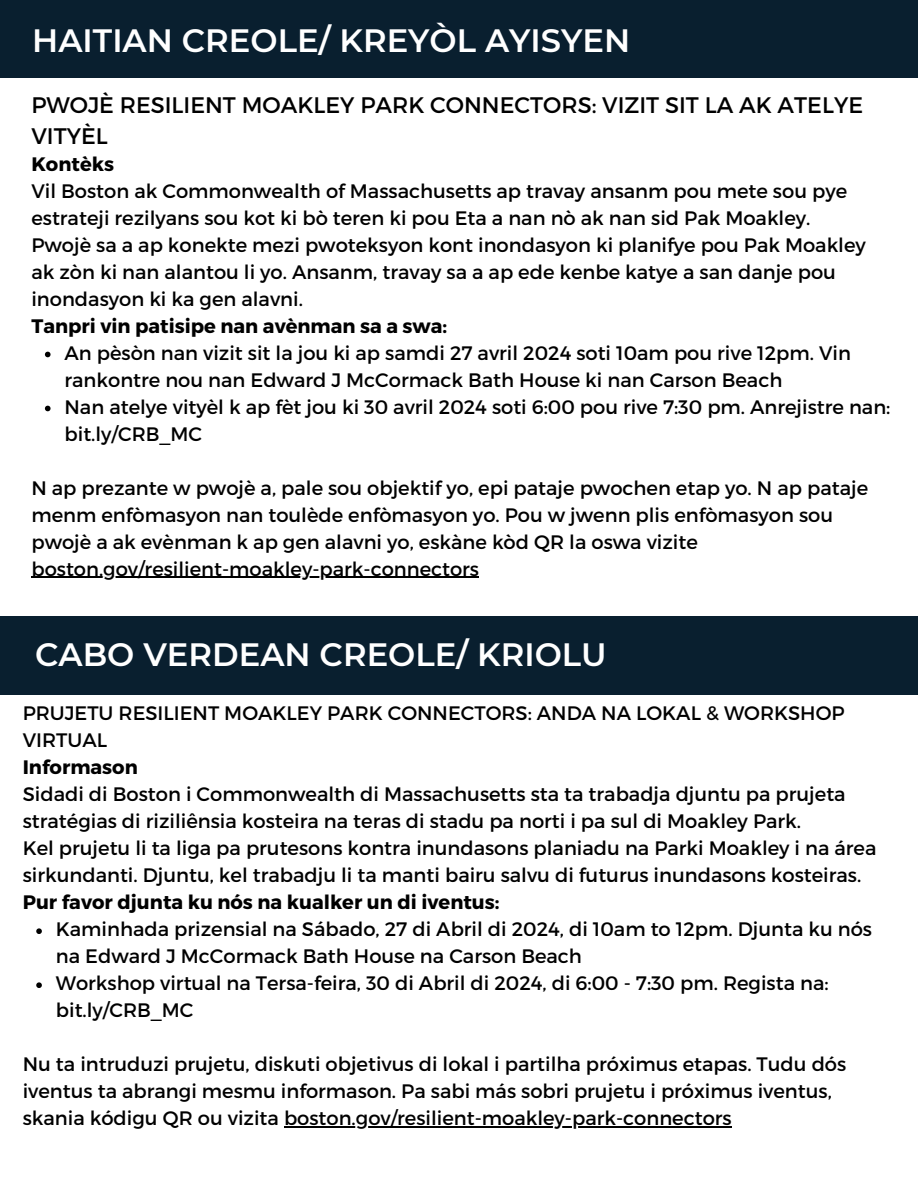
<style>
.page{position:relative;width:918px;height:1188px;background:#fff}
.page>*{position:absolute;margin:0;border:0;box-sizing:border-box;transform-origin:0 0}
.t1{font:600 32.25px "Montserrat";color:#fff}
.t2{font:22.5px/30.3px "Montserrat";color:#000}
.t3{font:19.5px/27px "Montserrat";color:#000}
.t4{font:700 19.5px "Montserrat";color:#000}
</style>
<div class="page">
<div style="left:0;top:617px;width:918px;height:77px;background:#091f2f"></div>
<div style="left:0;top:0;width:918px;height:77px;background:#091f2f"></div>
<svg style="left:45px;top:352px;width:6px;height:5px"></svg>
<svg style="left:45px;top:406px;width:6px;height:5px"></svg>
<hr style="left:31px;top:577px;width:448px;height:1px;background:#000">
<svg style="left:36px;top:928px;width:6px;height:6px"></svg>
<svg style="left:36px;top:982px;width:6px;height:6px"></svg>
<hr style="left:284px;top:1126px;width:448px;height:2px;background:#000">
<h1 class="t1" style="left:32px;top:21px;width:599px">HAITIAN CREOLE/ KREYÒL AYISYEN</h1>
<p class="t2" style="left:31px;top:89px;width:833px">PWOJÈ RESILIENT MOAKLEY PARK CONNECTORS: VIZIT SIT LA AK ATELYE<br>VITYÈL</p>
<p class="t4" style="left:31px;top:151px;width:84px">Kontèks</p>
<p class="t3" style="left:31px;top:176px;width:836px">Vil Boston ak Commonwealth of Massachusetts ap travay ansanm pou mete sou pye estrateji rezilyans sou kot ki bò teren ki pou Eta a nan nò ak nan sid Pak Moakley.<br>Pwojè sa a ap konekte mezi pwoteksyon kont inondasyon ki planifye pou Pak Moakley ak zòn ki nan alantou li yo. Ansanm, travay sa a ap ede kenbe katye a san danje pou inondasyon ki ka gen alavni.</p>
<p class="t4" style="left:31px;top:313px;width:417px">Tanpri vin patisipe nan avènman sa a swa:</p>
<p class="t3" style="left:65px;top:338px;width:827px">An pèsòn nan vizit sit la jou ki ap samdi 27 avril 2024 soti 10am pou rive 12pm. Vin rankontre nou nan Edward J McCormack Bath House ki nan Carson Beach<br>Nan atelye vityèl k ap fèt jou ki 30 avril 2024 soti 6:00 pou rive 7:30 pm. Anrejistre nan: bit.ly/CRB_MC</p>
<p class="t3" style="left:31px;top:473px;width:838px">N ap prezante w pwojè a, pale sou objektif yo, epi pataje pwochen etap yo. N ap pataje menm enfòmasyon nan toulède enfòmasyon yo. Pou w jwenn plis enfòmasyon sou pwojè a ak evènman k ap gen alavni yo, eskàne kòd QR la oswa vizite boston.gov/resilient-moakley-park-connectors</p>
<h1 class="t1" style="left:35px;top:634px;width:573px">CABO VERDEAN CREOLE/ KRIOLU</h1>
<p class="t3" style="left:23px;top:699px;width:823px">PRUJETU RESILIENT MOAKLEY PARK CONNECTORS: ANDA NA LOKAL &amp; WORKSHOP<br>VIRTUAL</p>
<p class="t4" style="left:23px;top:755px;width:117px">Informason</p>
<p class="t3" style="left:23px;top:780px;width:855px">Sidadi di Boston i Commonwealth di Massachusetts sta ta trabadja djuntu pa prujeta stratégias di riziliênsia kosteira na teras di stadu pa norti i pa sul di Moakley Park.<br>Kel prujetu li ta liga pa prutesons kontra inundasons planiadu na Parki Moakley i na área sirkundanti. Djuntu, kel trabadju li ta manti bairu salvu di futurus inundasons kosteiras.</p>
<p class="t4" style="left:23px;top:890px;width:478px">Pur favor djunta ku nós na kualker un di iventus:</p>
<p class="t3" style="left:56px;top:915px;width:818px">Kaminhada prizensial na Sábado, 27 di Abril di 2024, di 10am to 12pm. Djunta ku nós na Edward J McCormack Bath House na Carson Beach<br>Workshop virtual na Tersa-feira, 30 di Abril di 2024, di 6:00 - 7:30 pm. Regista na: bit.ly/CRB_MC</p>
<p class="t3" style="left:23px;top:1050px;width:825px">Nu ta intruduzi prujetu, diskuti objetivus di lokal i partilha próximus etapas. Tudu dós iventus ta abrangi mesmu informason. Pa sabi más sobri prujetu i próximus iventus, skania kódigu QR ou vizita boston.gov/resilient-moakley-park-connectors</p>
</div>
